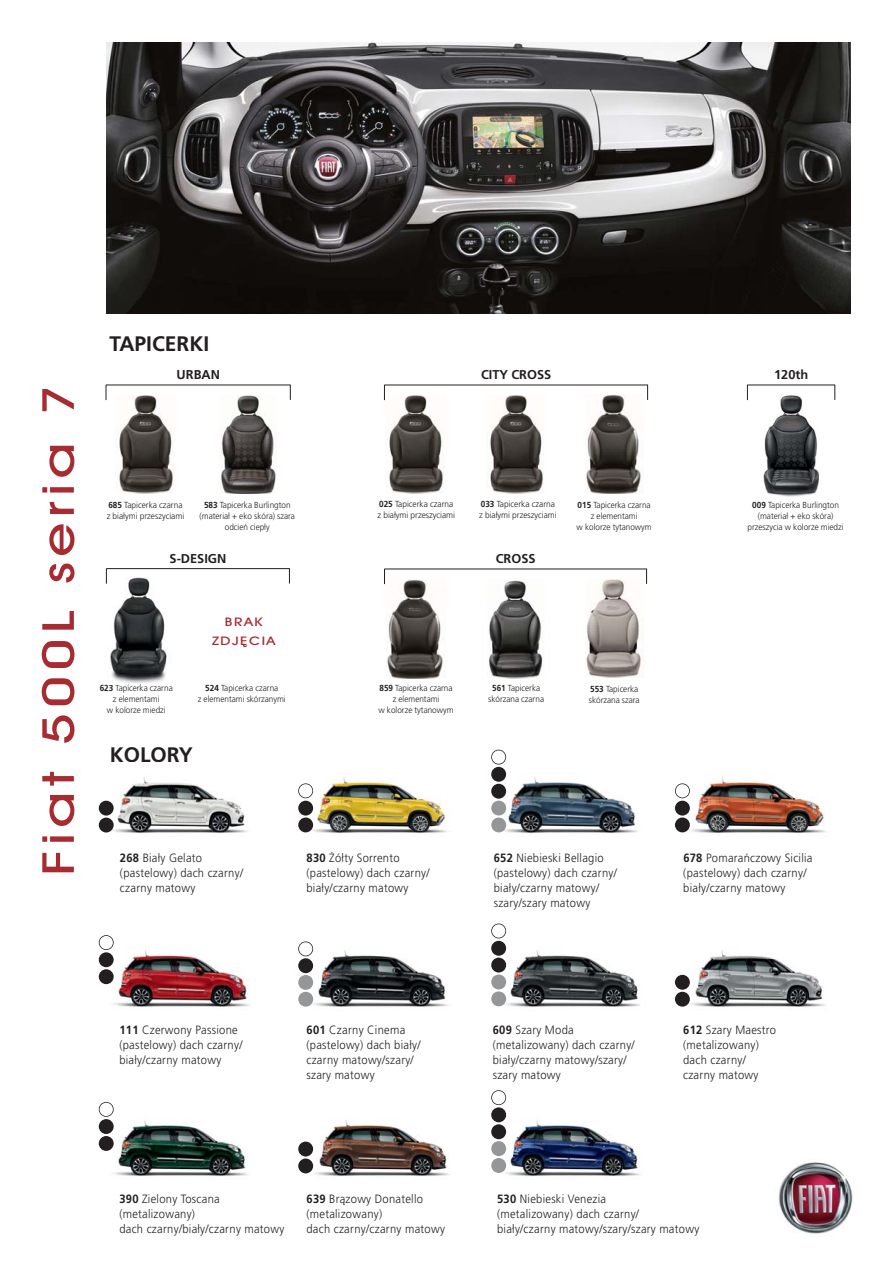
<style>
.page{position:relative;width:893px;height:1263px;background:#fff}
.page>*{position:absolute;margin:0;border:0;box-sizing:border-box;transform-origin:0 0}
.t1{font:500 44.4px "Avant Garde PL";letter-spacing:.1em;color:#a72c31;scale:1.25 1}
.t2{font:700 21px "Frutiger LT Pl";color:#231f20}
.t3{font:700 12.75px "Frutiger LT Pl";color:#231f20}
.t4{font:300 12px/15px "Frutiger LT Pl";letter-spacing:.025em;color:#231f20;scale:.93 1}
.t5{font:500 11.85px/19px "Avant Garde PL";letter-spacing:.1em;color:#a72c31;text-align:center;scale:1.25 1}
.t6{font:300 8.85px/10.9px "Frutiger LT Pl";color:#231f20;text-align:center;scale:.93 1}
.t7{font:300 8.85px/10.9px "Frutiger LT Pl";color:#231f20;scale:.95 1}
.s1{font-weight:700}
</style>
<div class="page">
<img style="left:106px;top:43px;width:744px;height:271px">
<hr style="left:106px;top:385px;width:184px;height:1px;background:#231f20">
<svg style="left:106px;top:385px;width:1px;height:15px"></svg>
<svg style="left:290px;top:385px;width:1px;height:15px"></svg>
<img style="left:117px;top:395px;width:57px;height:98px">
<img style="left:220px;top:395px;width:57px;height:98px">
<img style="left:763px;top:395px;width:56px;height:102px">
<img style="left:488px;top:395px;width:56px;height:98px">
<hr style="left:747px;top:385px;width:88px;height:1px;background:#231f20">
<svg style="left:747px;top:385px;width:1px;height:15px"></svg>
<svg style="left:834px;top:385px;width:1px;height:15px"></svg>
<img style="left:387px;top:396px;width:57px;height:98px">
<img style="left:585px;top:395px;width:57px;height:99px">
<hr style="left:384px;top:385px;width:264px;height:1px;background:#231f20">
<svg style="left:384px;top:386px;width:1px;height:14px"></svg>
<svg style="left:647px;top:385px;width:1px;height:15px"></svg>
<hr style="left:106px;top:568px;width:183px;height:1px;background:#231f20">
<svg style="left:106px;top:568px;width:1px;height:16px"></svg>
<svg style="left:289px;top:568px;width:1px;height:16px"></svg>
<img style="left:778px;top:1162px;width:75px;height:72px">
<img style="left:98px;top:777px;width:150px;height:56px">
<img style="left:298px;top:777px;width:150px;height:57px">
<img style="left:491px;top:766px;width:147px;height:67px">
<img style="left:675px;top:777px;width:151px;height:56px">
<img style="left:98px;top:936px;width:152px;height:71px">
<img style="left:298px;top:945px;width:150px;height:62px">
<img style="left:98px;top:1106px;width:150px;height:70px">
<img style="left:298px;top:1120px;width:152px;height:56px">
<img style="left:491px;top:1111px;width:150px;height:65px">
<img style="left:491px;top:936px;width:149px;height:71px">
<img style="left:675px;top:950px;width:150px;height:57px">
<img style="left:489px;top:579px;width:54px;height:99px">
<img style="left:585px;top:579px;width:57px;height:99px">
<img style="left:387px;top:579px;width:57px;height:99px">
<hr style="left:384px;top:569px;width:262px;height:1px;background:#231f20">
<svg style="left:384px;top:570px;width:1px;height:14px"></svg>
<svg style="left:646px;top:569px;width:1px;height:15px"></svg>
<div style="left:298px;top:1159px;width:15px;height:14px;background:#231f20;border-radius:50%"></div>
<div style="left:298px;top:1142px;width:15px;height:15px;background:#231f20;border-radius:50%"></div>
<div style="left:99px;top:1136px;width:15px;height:15px;background:#231f20;border-radius:50%"></div>
<div style="left:99px;top:1119px;width:15px;height:15px;background:#231f20;border-radius:50%"></div>
<div style="left:99px;top:1102px;width:15px;height:15px;border:2px solid #231f20;border-radius:50%"></div>
<img style="left:298px;top:992px;width:15px;height:15px">
<div style="left:675px;top:992px;width:15px;height:15px;background:#231f20;border-radius:50%"></div>
<div style="left:675px;top:975px;width:15px;height:15px;background:#231f20;border-radius:50%"></div>
<div style="left:99px;top:969px;width:15px;height:15px;background:#231f20;border-radius:50%"></div>
<div style="left:99px;top:952px;width:15px;height:15px;background:#231f20;border-radius:50%"></div>
<div style="left:99px;top:935px;width:15px;height:15px;border:2px solid #231f20;border-radius:50%"></div>
<div style="left:298px;top:818px;width:15px;height:14px;background:#231f20;border-radius:50%"></div>
<div style="left:298px;top:801px;width:15px;height:15px;background:#231f20;border-radius:50%"></div>
<div style="left:298px;top:783px;width:15px;height:15px;border:2px solid #231f20;border-radius:50%"></div>
<img style="left:491px;top:818px;width:15px;height:14px">
<div style="left:675px;top:818px;width:15px;height:14px;background:#231f20;border-radius:50%"></div>
<div style="left:675px;top:801px;width:15px;height:15px;background:#231f20;border-radius:50%"></div>
<div style="left:675px;top:783px;width:15px;height:15px;border:2px solid #231f20;border-radius:50%"></div>
<div style="left:99px;top:818px;width:15px;height:15px;background:#231f20;border-radius:50%"></div>
<div style="left:99px;top:801px;width:15px;height:15px;background:#231f20;border-radius:50%"></div>
<img style="left:110px;top:578px;width:57px;height:105px">
<img style="left:491px;top:801px;width:15px;height:15px">
<div style="left:491px;top:784px;width:15px;height:15px;background:#231f20;border-radius:50%"></div>
<div style="left:491px;top:767px;width:15px;height:15px;background:#231f20;border-radius:50%"></div>
<div style="left:491px;top:750px;width:15px;height:15px;border:2px solid #231f20;border-radius:50%"></div>
<img style="left:491px;top:991px;width:15px;height:15px">
<img style="left:491px;top:975px;width:15px;height:14px">
<div style="left:491px;top:958px;width:15px;height:15px;background:#231f20;border-radius:50%"></div>
<div style="left:491px;top:941px;width:15px;height:15px;background:#231f20;border-radius:50%"></div>
<div style="left:491px;top:924px;width:15px;height:14px;border:2px solid #231f20;border-radius:50%"></div>
<img style="left:491px;top:1158px;width:15px;height:15px">
<img style="left:491px;top:1141px;width:15px;height:15px">
<div style="left:491px;top:1124px;width:15px;height:15px;background:#231f20;border-radius:50%"></div>
<div style="left:491px;top:1107px;width:15px;height:15px;background:#231f20;border-radius:50%"></div>
<div style="left:491px;top:1090px;width:15px;height:15px;border:2px solid #231f20;border-radius:50%"></div>
<img style="left:298px;top:975px;width:15px;height:15px">
<div style="left:298px;top:958px;width:15px;height:15px;background:#231f20;border-radius:50%"></div>
<div style="left:298px;top:941px;width:15px;height:15px;border:2px solid #231f20;border-radius:50%"></div>
<h1 class="t1" style="left:42px;top:876px;width:394px;rotate:-90deg">Fiat 500L seria 7</h1>
<h2 class="t2" style="left:109px;top:335px;width:101px">TAPICERKI</h2>
<p class="t3" style="left:177px;top:370px;width:45px">URBAN</p>
<p class="t7" style="left:107px;top:501px;width:83px"><span class="s1">685</span> Tapicerka czarna z białymi przeszyciami</p>
<p class="t6" style="left:200px;top:501px;width:104px"><span class="s1">583</span> Tapicerka Burlington (materiał + eko skóra) szara odcień ciepły</p>
<p class="t3" style="left:170px;top:553px;width:58px">S-DESIGN</p>
<p class="t6" style="left:100px;top:683px;width:80px"><span class="s1">623</span> Tapicerka czarna z elementami<br>w kolorze miedzi</p>
<p class="t5" style="left:212px;top:613px;width:52px">BRAK<br>ZDJ¢CIA</p>
<p class="t6" style="left:198px;top:683px;width:96px"><span class="s1">524</span> Tapicerka czarna<br>z elementami skórzanymi</p>
<h2 class="t2" style="left:110px;top:746px;width:85px">KOLORY</h2>
<p class="t3" style="left:481px;top:370px;width:72px">CITY CROSS</p>
<p class="t7" style="left:377px;top:499px;width:83px"><span class="s1">025</span> Tapicerka czarna z białymi przeszyciami</p>
<p class="t6" style="left:576px;top:501px;width:82px"><span class="s1">015</span> Tapicerka czarna z elementami<br>w kolorze tytanowym</p>
<p class="t7" style="left:479px;top:499px;width:83px"><span class="s1">033</span> Tapicerka czarna z białymi przeszyciami</p>
<p class="t3" style="left:496px;top:553px;width:41px">CROSS</p>
<p class="t6" style="left:378px;top:683px;width:82px"><span class="s1">859</span> Tapicerka czarna z elementami<br>w kolorze tytanowym</p>
<p class="t6" style="left:589px;top:685px;width:56px;text-align:left"><span class="s1">553</span> Tapicerka skórzana szara</p>
<p class="t6" style="left:488px;top:683px;width:62px"><span class="s1">561</span> Tapicerka skórzana czarna</p>
<p class="t3" style="left:774px;top:370px;width:36px">120th</p>
<p class="t6" style="left:747px;top:501px;width:105px"><span class="s1">009</span> Tapicerka Burlington (materiał + eko skóra) przeszycia w kolorze miedzi</p>
<p class="t4" style="left:120px;top:852px;width:134px"><span class="s1">268</span> Biały Gelato (pastelowy) dach czarny/ czarny matowy</p>
<p class="t4" style="left:306px;top:852px;width:134px"><span class="s1">830</span> Żółty Sorrento (pastelowy) dach czarny/ biały/czarny matowy</p>
<p class="t4" style="left:494px;top:852px;width:134px"><span class="s1">652</span> Niebieski Bellagio (pastelowy) dach czarny/ biały/czarny matowy/ szary/szary matowy</p>
<p class="t4" style="left:683px;top:852px;width:140px"><span class="s1">678</span> Pomarańczowy Sicilia (pastelowy) dach czarny/ biały/czarny matowy</p>
<p class="t4" style="left:119px;top:1023px;width:134px"><span class="s1">111</span> Czerwony Passione (pastelowy) dach czarny/ biały/czarny matowy</p>
<p class="t4" style="left:306px;top:1023px;width:124px"><span class="s1">601</span> Czarny Cinema (pastelowy) dach biały/ czarny matowy/szary/ szary matowy</p>
<p class="t4" style="left:493px;top:1023px;width:154px"><span class="s1">609</span> Szary Moda (metalizowany) dach czarny/ biały/czarny matowy/szary/ szary matowy</p>
<p class="t4" style="left:683px;top:1023px;width:101px"><span class="s1">612</span> Szary Maestro (metalizowany) dach czarny/ czarny matowy</p>
<p class="t4" style="left:119px;top:1193px;width:179px"><span class="s1">390</span> Zielony Toscana (metalizowany)<br>dach czarny/biały/czarny matowy</p>
<p class="t4" style="left:306px;top:1193px;width:150px"><span class="s1">639</span> Brązowy Donatello (metalizowany)<br>dach czarny/czarny matowy</p>
<p class="t4" style="left:497px;top:1193px;width:219px"><span class="s1">530</span> Niebieski Venezia<br>(metalizowany) dach czarny/ biały/czarny matowy/szary/szary matowy</p>
</div>
